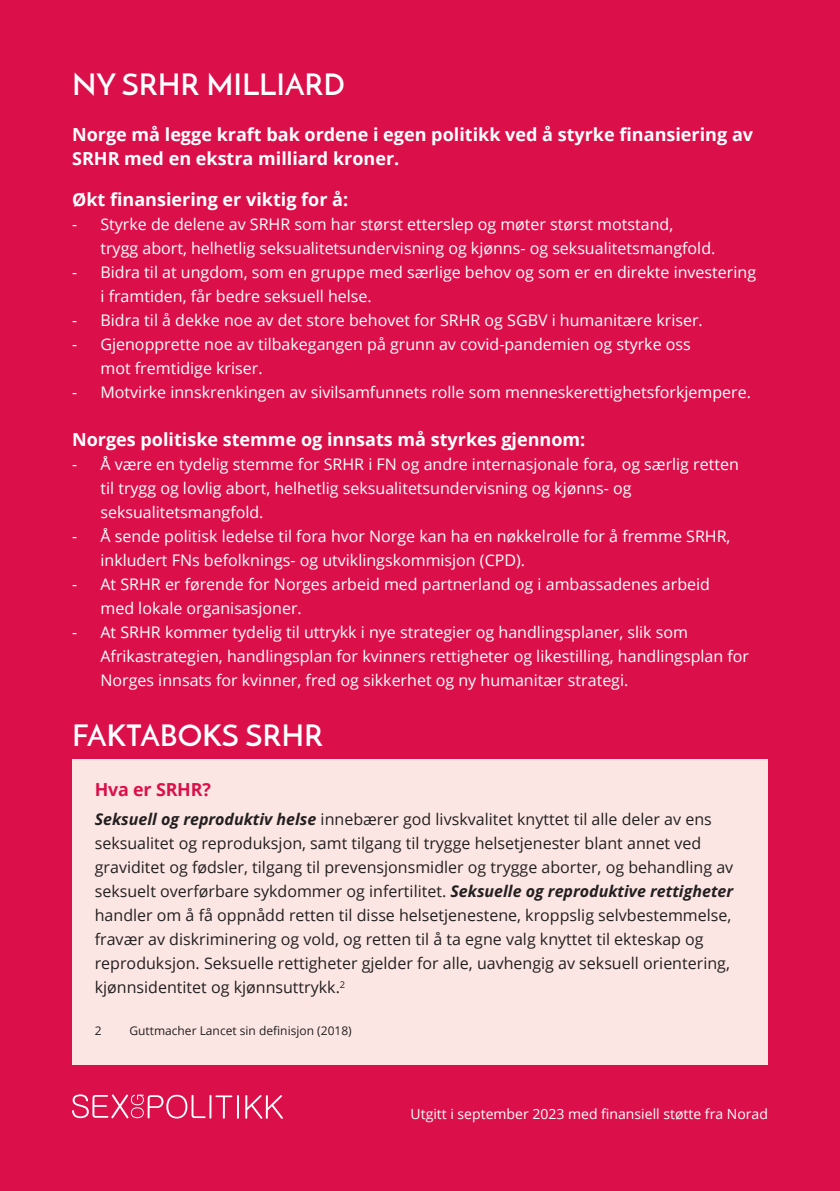
<style>
.page{position:relative;width:840px;height:1191px;background:#fff}
.page>*{position:absolute;margin:0;border:0;box-sizing:border-box;transform-origin:0 0}
.Overskrift_1{font:600 30px "Josefin Sans";color:#fff}
.Brød_punkter{font:600 30px "Josefin Sans";color:#fff}
.Brød{font:700 18px/24px "Open Sans";color:#fff}
.Paragraph_Style_1{font:700 18px "Open Sans";color:#fff}
.Overskrift_2{font:700 18px "Open Sans";letter-spacing:-.01em;color:#db104b}
.Paragraph_Style_1-2{font:16px/24px "Open Sans";color:#fff}
.Brød-2{font:16px/24px "Open Sans";color:#231f20}
.Brød-3{font:14px "Open Sans";color:#fff}
.Fotnote{font:12px "Open Sans";color:#231f20}
.s1{font-weight:700;font-style:italic}
</style>
<div class="page">
<div style="left:0;top:0;width:839px;height:1191px;background:#db104b"></div>
<svg style="left:245px;top:1095px;width:38px;height:23px"></svg>
<svg style="left:72px;top:1094px;width:167px;height:24px"></svg>
<div style="left:72px;top:759px;width:695px;height:306px;background:#fbe6e3"></div>
<p class="Overskrift_1" style="left:72px;top:65px;width:274px">NY SRHR MILLIARD</p>
<p class="Brød" style="left:72px;top:122px;width:682px">Norge må legge kraft bak ordene i egen politikk ved å styrke finansiering av<br>SRHR med en ekstra milliard kroner.</p>
<p class="Paragraph_Style_1" style="left:72px;top:187px;width:277px">Økt finansiering er viktig for å:</p>
<p class="Paragraph_Style_1-2" style="left:100px;top:212px;width:616px;text-indent:-28px">- Styrke de delene av SRHR som har størst etterslep og møter størst motstand,<br>trygg abort, helhetlig seksualitetsundervisning og kjønns- og seksualitetsmangfold.</p>
<p class="Paragraph_Style_1-2" style="left:100px;top:260px;width:656px;text-indent:-28px">- Bidra til at ungdom, som en gruppe med særlige behov og som er en direkte investering i framtiden, får bedre seksuell helse.</p>
<p class="Paragraph_Style_1-2" style="left:72px;top:308px;width:632px">- Bidra til å dekke noe av det store behovet for SRHR og SGBV i humanitære kriser.</p>
<p class="Paragraph_Style_1-2" style="left:100px;top:332px;width:591px;text-indent:-28px">- Gjenopprette noe av tilbakegangen på grunn av covid-pandemien og styrke oss mot fremtidige kriser.</p>
<p class="Paragraph_Style_1-2" style="left:72px;top:380px;width:680px">- Motvirke innskrenkingen av sivilsamfunnets rolle som menneskerettighetsforkjempere.</p>
<p class="Paragraph_Style_1" style="left:72px;top:427px;width:514px">Norges politiske stemme og innsats må styrkes gjennom:</p>
<p class="Paragraph_Style_1-2" style="left:100px;top:452px;width:639px;text-indent:-28px">- Å være en tydelig stemme for SRHR i FN og andre internasjonale fora, og særlig retten til trygg og lovlig abort, helhetlig seksualitetsundervisning og kjønns- og seksualitetsmangfold.</p>
<p class="Paragraph_Style_1-2" style="left:100px;top:524px;width:631px;text-indent:-28px">- Å sende politisk ledelse til fora hvor Norge kan ha en nøkkelrolle for å fremme SRHR, inkludert FNs befolknings- og utviklingskommisjon (CPD).</p>
<p class="Paragraph_Style_1-2" style="left:100px;top:572px;width:610px;text-indent:-28px">- At SRHR er førende for Norges arbeid med partnerland og i ambassadenes arbeid med lokale organisasjoner.</p>
<p class="Paragraph_Style_1-2" style="left:100px;top:620px;width:649px;text-indent:-28px">- At SRHR kommer tydelig til uttrykk i nye strategier og handlingsplaner, slik som<br>Afrikastrategien, handlingsplan for kvinners rettigheter og likestilling, handlingsplan for<br>Norges innsats for kvinner, fred og sikkerhet og ny humanitær strategi.</p>
<p class="Brød_punkter" style="left:72px;top:717px;width:252px">FAKTABOKS SRHR</p>
<p class="Overskrift_2" style="left:95px;top:776px;width:117px">Hva er SRHR?</p>
<p class="Brød-2" style="left:95px;top:807px;width:639px"><span class="s1">Seksuell og reproduktiv helse</span> innebærer god livskvalitet knyttet til alle deler av ens seksualitet og reproduksjon, samt tilgang til trygge helsetjenester blant annet ved graviditet og fødsler, tilgang til prevensjonsmidler og trygge aborter, og behandling av seksuelt overførbare sykdommer og infertilitet. <span class="s1">Seksuelle og reproduktive rettigheter </span>handler om å få oppnådd retten til disse helsetjenestene, kroppslig selvbestemmelse, fravær av diskriminering og vold, og retten til å ta egne valg knyttet til ekteskap og reproduksjon. Seksuelle rettigheter gjelder for alle, uavhengig av seksuell orientering, kjønnsidentitet og kjønnsuttrykk.<sup>2</sup></p>
<p class="Fotnote" style="left:95px;top:1022px;width:8px">2</p>
<p class="Fotnote" style="left:129px;top:1022px;width:224px">Guttmacher Lancet sin definisjon (2018)</p>
<p class="Brød-3" style="left:410px;top:1104px;width:359px">Utgitt i september 2023 med finansiell støtte fra Norad</p>
</div>
